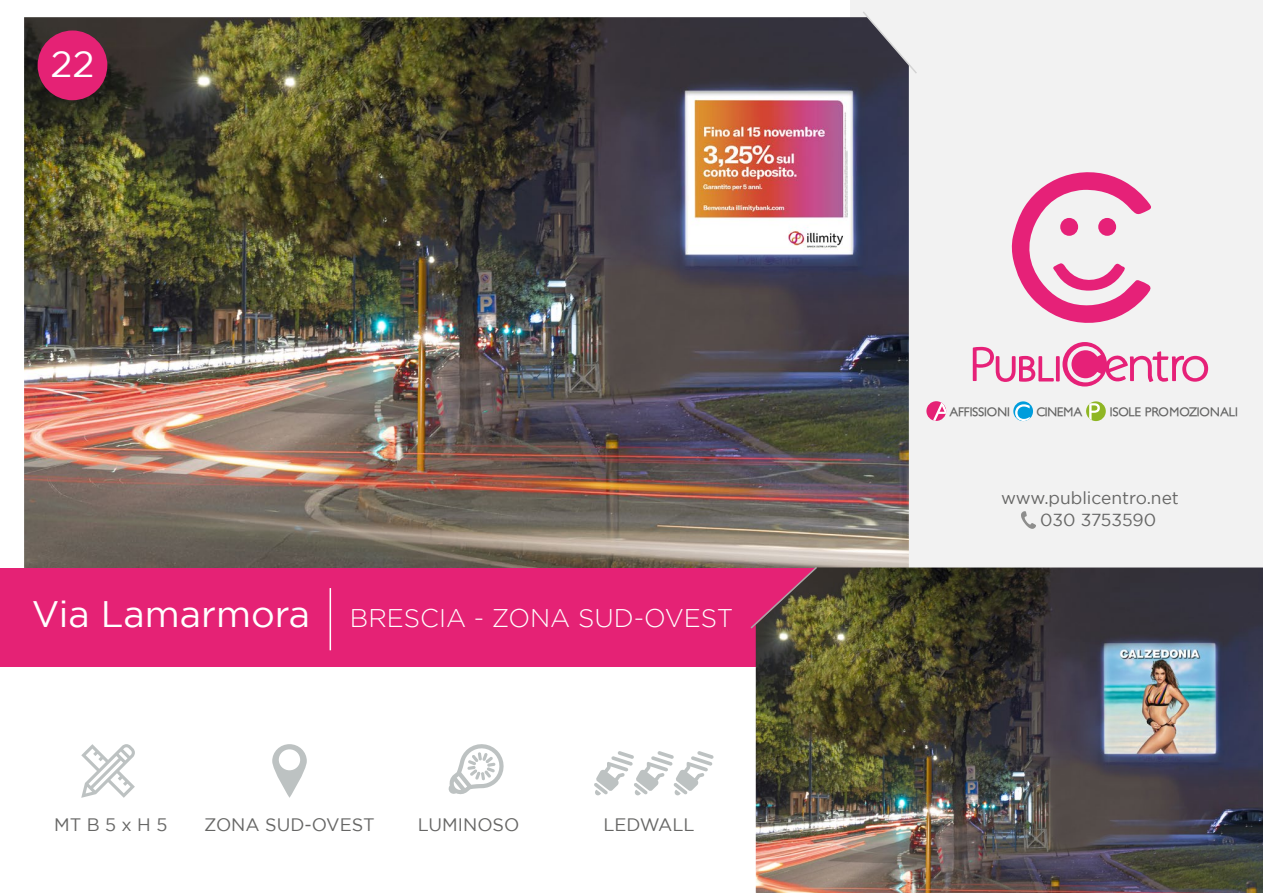
<style>
.page{position:relative;width:1263px;height:893px;background:#fff}
.page>*{position:absolute;margin:0;border:0;box-sizing:border-box;transform-origin:0 0}
.t1{font:36.75px "Gotham";color:#fff}
.t2{font:300 25.5px "Gotham";color:#fff}
.t3{font:18px "Gotham";color:#666665}
.t4{font:17.4px/22.4px "Gotham";color:#666665}
.t5{font:700 12.3px "Petita";letter-spacing:-.03em;color:#666665}
</style>
<div class="page">
<div style="left:850px;top:0;width:413px;height:893px;background:#f2f2f2"></div>
<img style="left:24px;top:17px;width:885px;height:551px">
<svg style="left:861px;top:12px;width:56px;height:63px"></svg>
<div style="left:0;top:568px;width:1263px;height:98px;background:#e52275"></div>
<img style="left:756px;top:567px;width:507px;height:326px">
<svg style="left:272px;top:744px;width:35px;height:54px"></svg>
<svg style="left:448px;top:744px;width:56px;height:51px"></svg>
<svg style="left:749px;top:565px;width:70px;height:65px"></svg>
<div style="left:38px;top:31px;width:69px;height:69px;background:#e52275;border-radius:50%"></div>
<hr style="left:330px;top:588px;width:1px;height:62px;background:#fff">
<svg style="left:594px;top:751px;width:120px;height:45px"></svg>
<svg style="left:81px;top:744px;width:54px;height:54px"></svg>
<svg style="left:1021px;top:511px;width:15px;height:18px"></svg>
<svg style="left:1056px;top:356px;width:4px;height:25px"></svg>
<svg style="left:973px;top:347px;width:81px;height:35px"></svg>
<svg style="left:1062px;top:342px;width:146px;height:44px"></svg>
<svg style="left:1013px;top:401px;width:20px;height:20px"></svg>
<svg style="left:1015px;top:404px;width:15px;height:17px"></svg>
<svg style="left:1086px;top:401px;width:20px;height:20px"></svg>
<svg style="left:1089px;top:403px;width:11px;height:17px"></svg>
<svg style="left:926px;top:401px;width:20px;height:20px"></svg>
<svg style="left:932px;top:402px;width:14px;height:19px"></svg>
<svg style="left:1011px;top:172px;width:140px;height:151px"></svg>
<div style="left:1098px;top:218px;width:18px;height:18px;background:#e62178;border-radius:50%"></div>
<div style="left:1060px;top:218px;width:18px;height:18px;background:#e62178;border-radius:50%"></div>
<h1 class="t1" style="left:50px;top:44px;width:46px">22</h1>
<h1 class="t1" style="left:32px;top:593px;width:280px">Via Lamarmora</h1>
<h2 class="t2" style="left:350px;top:604px;width:385px">BRESCIA - ZONA SUD-OVEST</h2>
<p class="t3" style="left:54px;top:815px;width:115px">MT B 5 x H 5</p>
<p class="t3" style="left:204px;top:815px;width:172px">ZONA SUD-OVEST</p>
<p class="t3" style="left:418px;top:815px;width:103px">LUMINOSO</p>
<p class="t3" style="left:603px;top:815px;width:93px">LEDWALL</p>
<p class="t5" style="left:950px;top:404px;width:62px">AFFISSIONI</p>
<p class="t5" style="left:1036px;top:404px;width:48px">CINEMA</p>
<p class="t5" style="left:1110px;top:404px;width:130px">ISOLE PROMOZIONALI</p>
<p class="t4" style="left:1040px;top:486px;width:140px;text-indent:-39px">www.publicentro.net<br>030 3753590</p>
</div>
